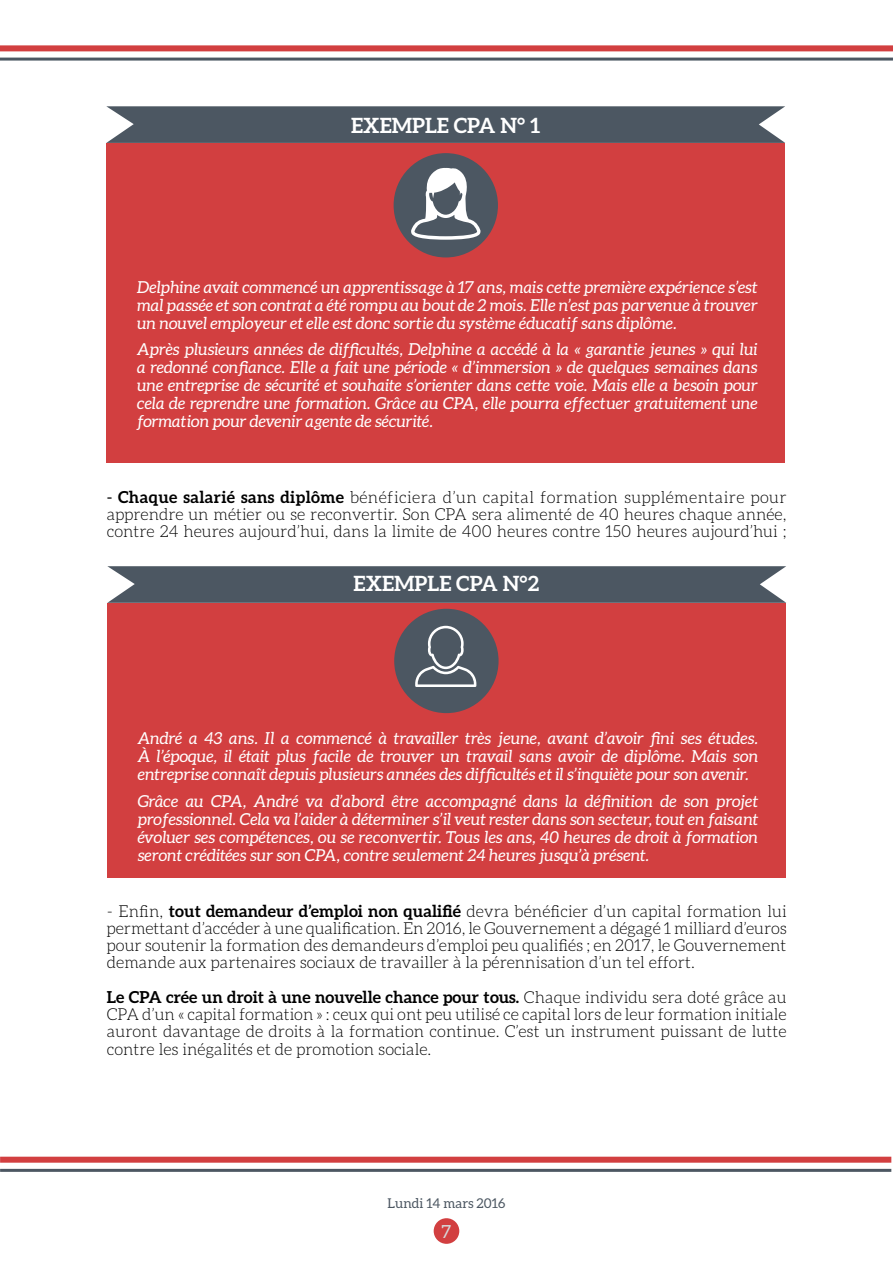
<style>
.page{position:relative;width:893px;height:1263px;background:#fff}
.page>*{position:absolute;margin:0;border:0;box-sizing:border-box;transform-origin:0 0}
.t1{font:700 21px "Aleo";color:#fff}
.t2{font:18px "Aleo";color:#d6d9da}
.texte_encadré{font:italic 16.5px/18px "Aleo";color:#fff;text-align:justify}
.texte_courant{font:300 16.5px/17.2px "Aleo";color:#000;text-align:justify}
.t3{font:13.5px "Aleo";color:#4c5762}
.s1{font-weight:400}
.s2{font-weight:700}
</style>
<div class="page">
<div style="left:434px;top:1218px;width:25px;height:26px;background:#d23f40;border-radius:50%"></div>
<hr style="left:0;top:1169px;width:891px;height:3px;background:#4c5762">
<hr style="left:0;top:58px;width:893px;height:3px;background:#4c5762">
<div style="left:0;top:45px;width:893px;height:6px;background:#d23f40"></div>
<div style="left:0;top:1157px;width:891px;height:6px;background:#d23f40"></div>
<div style="left:107px;top:603px;width:678px;height:274px;background:#d23f40"></div>
<svg style="left:107px;top:566px;width:679px;height:37px;background:#555f69"></svg>
<div style="left:394px;top:609px;width:105px;height:104px;background:#4c5762;border-radius:50%"></div>
<div style="left:106px;top:143px;width:678px;height:319px;background:#d23f40"></div>
<svg style="left:106px;top:106px;width:679px;height:37px;background:#555f69"></svg>
<div style="left:394px;top:153px;width:104px;height:104px;background:#4c5762;border-radius:50%"></div>
<svg style="left:411px;top:168px;width:70px;height:72px"></svg>
<svg style="left:415px;top:626px;width:61px;height:61px"></svg>
<p class="t1" style="left:351px;top:113px;width:191px">EXEMPLE CPA N° 1</p>
<p class="texte_encadré" style="left:137px;top:277px;width:622px">Delphine avait commencé un apprentissage à 17 ans, mais cette première expérience s’est mal passée et son contrat a été rompu au bout de 2 mois. Elle n’est pas parvenue à trouver un nouvel employeur et elle est donc sortie du système éducatif sans diplôme.</p>
<p class="texte_encadré" style="left:137px;top:340px;width:622px">Après plusieurs années de difficultés, Delphine a accédé à la « garantie jeunes » qui lui a redonné confiance. Elle a fait une période « d’immersion » de quelques semaines dans une entreprise de sécurité et souhaite s’orienter dans cette voie. Mais elle a besoin pour cela de reprendre une formation. Grâce au CPA, elle pourra effectuer gratuitement une formation pour devenir agente de sécurité.</p>
<p class="texte_courant" style="left:107px;top:488px;width:681px"><span class="s1">-</span> <span class="s2">Chaque salarié sans diplôme</span> bénéficiera d’un capital formation supplémentaire pour apprendre un métier ou se reconvertir. Son CPA sera alimenté de 40 heures chaque année, contre 24 heures aujourd’hui, dans la limite de 400 heures contre 150 heures aujourd’hui ;</p>
<p class="t1" style="left:354px;top:571px;width:187px">EXEMPLE CPA N°2</p>
<p class="texte_encadré" style="left:138px;top:729px;width:622px">André a 43 ans. Il a commencé à travailler très jeune, avant d’avoir fini ses études.<br>À l’époque, il était plus facile de trouver un travail sans avoir de diplôme. Mais son entreprise connaît depuis plusieurs années des difficultés et il s’inquiète pour son avenir.</p>
<p class="texte_encadré" style="left:138px;top:791px;width:622px">Grâce au CPA, André va d’abord être accompagné dans la définition de son projet professionnel. Cela va l’aider à déterminer s’il veut rester dans son secteur, tout en faisant évoluer ses compétences, ou se reconvertir. Tous les ans, 40 heures de droit à formation seront créditées sur son CPA, contre seulement 24 heures jusqu’à présent.</p>
<p class="texte_courant" style="left:107px;top:902px;width:681px">- Enfin, <span class="s2">tout demandeur d’emploi non qualifié</span> devra bénéficier d’un capital formation lui permettant d’accéder à une qualification. En 2016, le Gouvernement a dégagé 1 milliard d’euros pour soutenir la formation des demandeurs d’emploi peu qualifiés ; en 2017, le Gouvernement demande aux partenaires sociaux de travailler à la pérennisation d’un tel effort.</p>
<p class="texte_courant" style="left:107px;top:988px;width:681px"><span class="s2">Le CPA crée un droit à une nouvelle chance pour tous.</span> Chaque individu sera doté grâce au CPA d’un « capital formation » : ceux qui ont peu utilisé ce capital lors de leur formation initiale auront davantage de droits à la formation continue. C’est un instrument puissant de lutte contre les inégalités et de promotion sociale.</p>
<p class="t3" style="left:388px;top:1195px;width:119px">Lundi 14 mars 2016</p>
<p class="t2" style="left:442px;top:1222px;width:11px">7</p>
</div>
